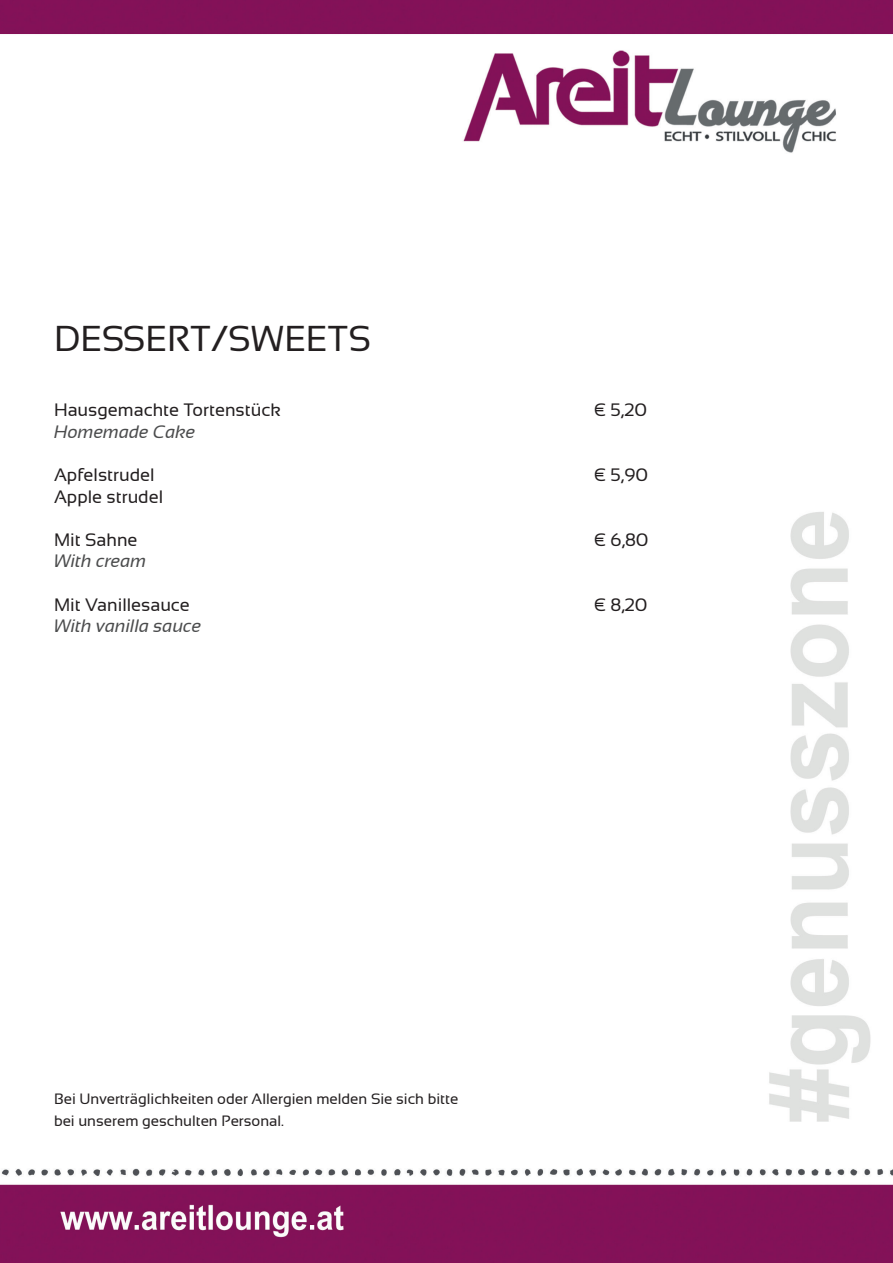
<style>
.page{position:relative;width:893px;height:1263px;background:#fff}
.page>*{position:absolute;margin:0;border:0;box-sizing:border-box;transform-origin:0 0}
.t1{font:36px "Sansation";color:#231f20}
.t2{font:18px "Sansation";color:#231f20}
.t3{font:italic 18px "Sansation";color:#4b4c4d}
.t4{font:15px/21.6px "Sansation";color:#231f20}
</style>
<div class="page">
<img style="left:0;top:0;width:893px;height:1263px">
<h1 class="t1" style="left:54px;top:319px;width:319px">DESSERT/SWEETS</h1>
<p class="t2" style="left:54px;top:400px;width:228px">Hausgemachte Tortenstück</p>
<p class="t2" style="left:594px;top:400px;width:55px">€ 5,20</p>
<p class="t3" style="left:54px;top:422px;width:143px">Homemade Cake</p>
<p class="t2" style="left:54px;top:465px;width:102px">Apfelstrudel</p>
<p class="t2" style="left:594px;top:465px;width:56px">€ 5,90</p>
<p class="t2" style="left:54px;top:486px;width:111px">Apple strudel</p>
<p class="t2" style="left:54px;top:530px;width:85px">Mit Sahne</p>
<p class="t2" style="left:594px;top:530px;width:56px">€ 6,80</p>
<p class="t3" style="left:54px;top:551px;width:94px">With cream</p>
<p class="t2" style="left:54px;top:594px;width:137px">Mit Vanillesauce</p>
<p class="t2" style="left:594px;top:594px;width:55px">€ 8,20</p>
<p class="t3" style="left:54px;top:616px;width:149px">With vanilla sauce</p>
<p class="t4" style="left:54px;top:1088px;width:406px">Bei Unverträglichkeiten oder Allergien melden Sie sich bitte bei unserem geschulten Personal.</p>
</div>
